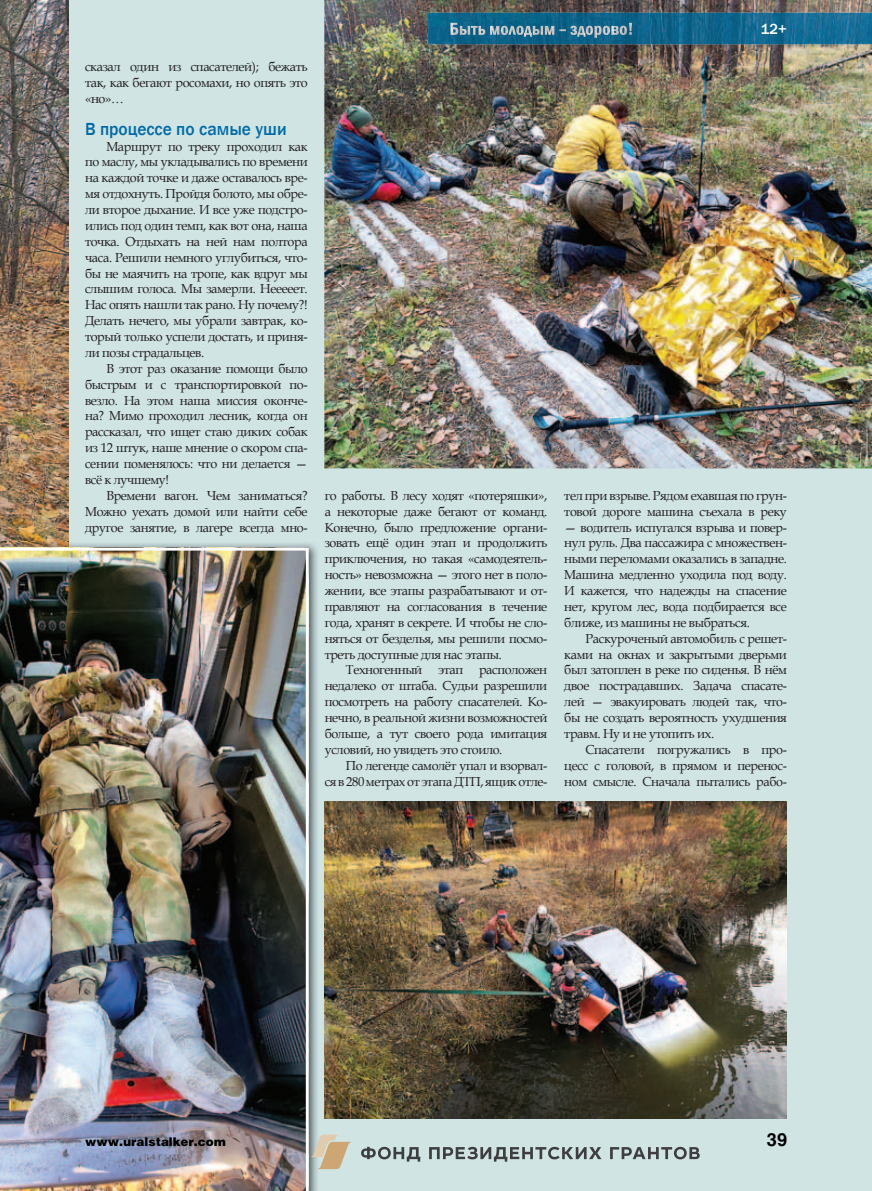
<style>
.page{position:relative;width:872px;height:1191px;background:#d0e4e4}
.page>*{position:absolute;margin:0;border:0;box-sizing:border-box;transform-origin:0 0}
.t1{font:500 18px "Franklin Gothic";color:#006ba6}
.t2{font:700 18px "Helios";color:#010101}
.t3{font:500 15px "Franklin Gothic";color:#fff}
.t4{font:13.05px/15.9px "Book Antiqua";letter-spacing:-.03em;color:#231f20;text-align:justify}
.t5{font:12px "Helios Black C";color:#010101}
</style>
<div class="page">
<img style="left:0;top:0;width:69px;height:541px">
<img style="left:0;top:541px;width:319px;height:650px">
<img style="left:0;top:547px;width:309px;height:644px">
<img style="left:324px;top:0;width:548px;height:468px">
<img style="left:324px;top:801px;width:462px;height:317px">
<svg style="left:361px;top:1146px;width:59px;height:15px"></svg>
<svg style="left:429px;top:1146px;width:172px;height:15px"></svg>
<svg style="left:610px;top:1146px;width:89px;height:13px"></svg>
<svg style="left:310px;top:1134px;width:42px;height:35px"></svg>
<img style="left:428px;top:13px;width:444px;height:31px">
<img style="left:450px;top:23px;width:182px;height:15px">
<p class="t4" style="left:85px;top:58px;width:224px">сказал один из спасателей); бежать так, как бегают росомахи, но опять это «но»…</p>
<p class="t1" style="left:85px;top:117px;width:203px">В процессе по самые уши</p>
<p class="t4" style="left:106px;top:138px;width:203px">Маршрут по треку проходил как</p>
<p class="t4" style="left:85px;top:154px;width:224px">по маслу, мы укладывались по времени</p>
<p class="t4" style="left:85px;top:170px;width:224px">на каждой точке и даже оставалось вре-</p>
<p class="t4" style="left:85px;top:185px;width:224px">мя отдохнуть. Пройдя болото, мы обре-</p>
<p class="t4" style="left:85px;top:201px;width:224px">ли второе дыхание. И все уже подстро-</p>
<p class="t4" style="left:85px;top:217px;width:224px">ились под один темп, как вот она, наша</p>
<p class="t4" style="left:85px;top:233px;width:224px">точка. Отдыхать на ней нам полтора</p>
<p class="t4" style="left:85px;top:249px;width:224px">часа. Решили немного углубиться, что-</p>
<p class="t4" style="left:85px;top:265px;width:224px">бы не маячить на тропе, как вдруг мы</p>
<p class="t4" style="left:85px;top:281px;width:224px">слышим голоса. Мы замерли. Нееееет.</p>
<p class="t4" style="left:85px;top:296px;width:224px">Нас опять нашли так рано. Ну почему?!</p>
<p class="t4" style="left:85px;top:312px;width:224px">Делать нечего, мы убрали завтрак, ко-</p>
<p class="t4" style="left:85px;top:328px;width:224px">торый только успели достать, и приня-</p>
<p class="t4" style="left:85px;top:344px;width:121px">ли позы страдальцев.</p>
<p class="t4" style="left:106px;top:360px;width:203px">В этот раз оказание помощи было</p>
<p class="t4" style="left:85px;top:376px;width:224px">быстрым и с транспортировкой по-</p>
<p class="t4" style="left:85px;top:392px;width:224px">везло. На этом наша миссия оконче-</p>
<p class="t4" style="left:85px;top:408px;width:224px">на? Мимо проходил лесник, когда он</p>
<p class="t4" style="left:85px;top:423px;width:224px">рассказал, что ищет стаю диких собак</p>
<p class="t4" style="left:85px;top:439px;width:224px">из 12 штук, наше мнение о скором спа-</p>
<p class="t4" style="left:85px;top:455px;width:224px">сении поменялось: что ни делается —</p>
<p class="t4" style="left:85px;top:471px;width:86px">всё к лучшему!</p>
<p class="t4" style="left:106px;top:487px;width:203px">Времени вагон. Чем заниматься?</p>
<p class="t4" style="left:85px;top:503px;width:224px">Можно уехать домой или найти себе</p>
<p class="t4" style="left:85px;top:519px;width:224px">другое занятие, в лагере всегда мно-</p>
<p class="t3" style="left:761px;top:20px;width:27px">12+</p>
<p class="t4" style="left:325px;top:487px;width:224px">го работы. В лесу ходят «потеряшки»,</p>
<p class="t4" style="left:325px;top:503px;width:224px">а некоторые даже бегают от команд.</p>
<p class="t4" style="left:325px;top:519px;width:224px">Конечно, было предложение органи-</p>
<p class="t4" style="left:325px;top:535px;width:224px">зовать ещё один этап и продолжить</p>
<p class="t4" style="left:325px;top:550px;width:224px">приключения, но такая «самодеятель-</p>
<p class="t4" style="left:325px;top:566px;width:224px">ность» невозможна — этого нет в поло-</p>
<p class="t4" style="left:325px;top:582px;width:224px">жении, все этапы разрабатывают и от-</p>
<p class="t4" style="left:325px;top:598px;width:224px">правляют на согласования в течение</p>
<p class="t4" style="left:325px;top:614px;width:224px">года, хранят в секрете. И чтобы не сло-</p>
<p class="t4" style="left:325px;top:630px;width:224px">няться от безделья, мы решили посмо-</p>
<p class="t4" style="left:325px;top:646px;width:179px">треть доступные для нас этапы.</p>
<p class="t4" style="left:346px;top:661px;width:203px">Техногенный этап расположен</p>
<p class="t4" style="left:325px;top:677px;width:224px">недалеко от штаба. Судьи разрешили</p>
<p class="t4" style="left:325px;top:693px;width:224px">посмотреть на работу спасателей. Ко-</p>
<p class="t4" style="left:325px;top:709px;width:224px">нечно, в реальной жизни возможностей</p>
<p class="t4" style="left:325px;top:725px;width:224px">больше, а тут своего рода имитация</p>
<p class="t4" style="left:325px;top:741px;width:179px">условий, но увидеть это стоило.</p>
<p class="t4" style="left:346px;top:757px;width:203px">По легенде самолёт упал и взорвал-</p>
<p class="t4" style="left:325px;top:773px;width:224px">ся в 280 метрах от этапа ДТП, ящик отле-</p>
<p class="t4" style="left:564px;top:487px;width:224px">тел при взрыве. Рядом ехавшая по грун&shy;товой дороге машина съехала в реку</p>
<p class="t4" style="left:564px;top:519px;width:224px">— водитель испугался взрыва и повер-</p>
<p class="t4" style="left:564px;top:535px;width:224px">нул руль. Два пассажира с множествен-</p>
<p class="t4" style="left:564px;top:550px;width:224px">ными переломами оказались в западне.</p>
<p class="t4" style="left:564px;top:566px;width:224px">Машина медленно уходила под воду.</p>
<p class="t4" style="left:564px;top:582px;width:224px">И кажется, что надежды на спасение</p>
<p class="t4" style="left:564px;top:598px;width:224px">нет, кругом лес, вода подбирается все</p>
<p class="t4" style="left:564px;top:614px;width:187px">ближе, из машины не выбраться.</p>
<p class="t4" style="left:585px;top:630px;width:203px">Раскуроченый автомобиль с решет-</p>
<p class="t4" style="left:564px;top:646px;width:224px">ками на окнах и закрытыми дверьми</p>
<p class="t4" style="left:564px;top:662px;width:224px">был затоплен в реке по сиденья. В нём</p>
<p class="t4" style="left:564px;top:677px;width:224px">двое пострадавших. Задача спасате-</p>
<p class="t4" style="left:564px;top:693px;width:224px">лей — эвакуировать людей так, что-</p>
<p class="t4" style="left:564px;top:709px;width:224px">бы не создать вероятность ухудшения</p>
<p class="t4" style="left:564px;top:725px;width:151px">травм. Ну и не утопить их.</p>
<p class="t4" style="left:585px;top:741px;width:203px">Спасатели погружались в про-</p>
<p class="t4" style="left:564px;top:757px;width:224px">цесс с головой, в прямом и перенос-</p>
<p class="t4" style="left:564px;top:773px;width:224px">ном смысле. Сначала пытались рабо-</p>
<p class="t5" style="left:85px;top:1134px;width:142px">www.uralstalker.com</p>
<p class="t2" style="left:767px;top:1129px;width:22px">39</p>
</div>
